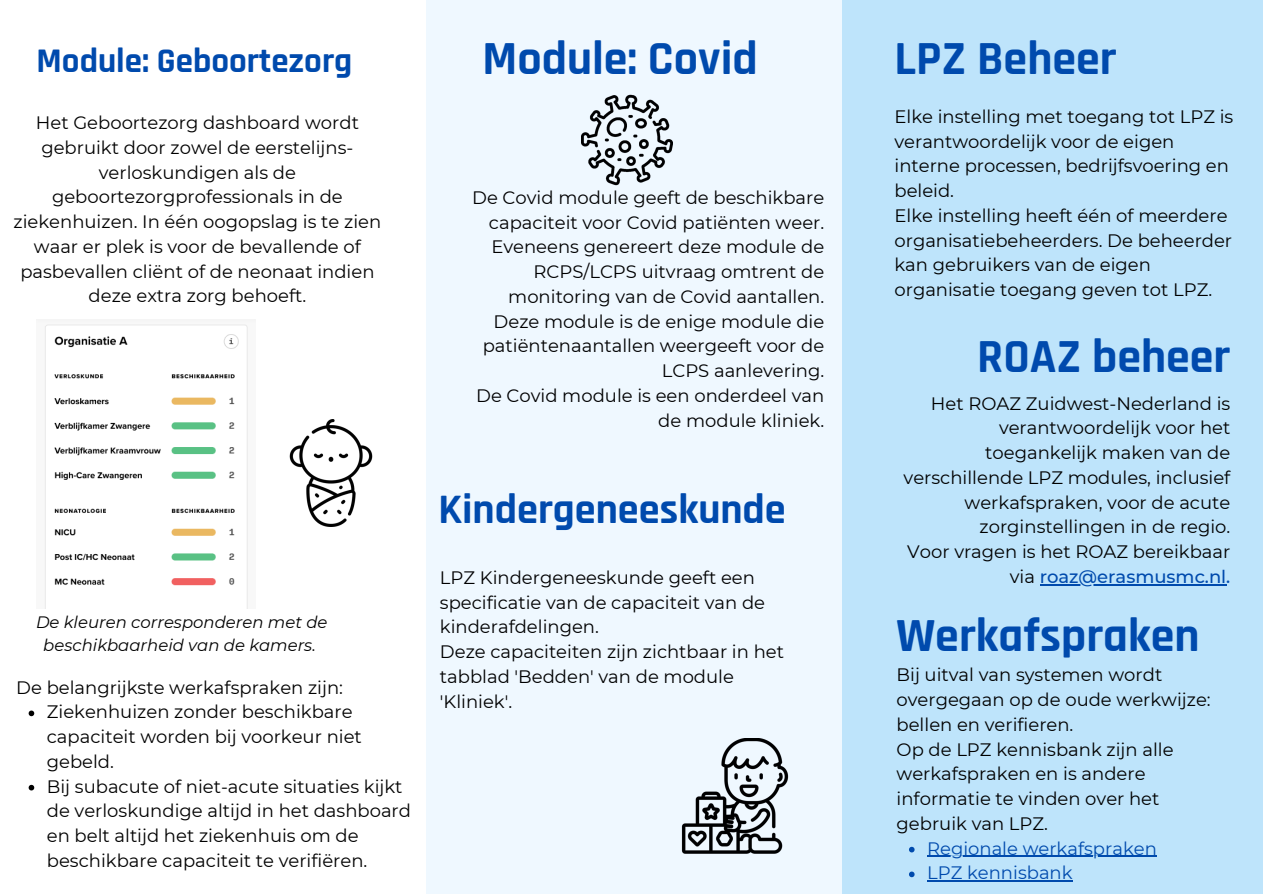
<style>
.page{position:relative;width:1263px;height:894px;background:#fff}
.page>*{position:absolute;margin:0;border:0;box-sizing:border-box;transform-origin:0 0}
.t1{font:700 48px "Rajdhani";color:#004aad}
.t2{font:700 42.45px "Rajdhani";color:#004aad}
.t3{font:700 34.95px "Rajdhani";color:#004aad}
.t4{font:18px/24.8px "Montserrat";color:#000}
.t5{font:18px/24.8px "Montserrat";color:#004aad}
.t6{font:italic 16.5px/22.5px "Montserrat";color:#000;text-align:center}
.s1{font-weight:500;color:#004aad}
</style>
<div class="page">
<div style="left:827px;top:0;width:436px;height:893px;background:#bee4fb"></div>
<div style="left:426px;top:0;width:415px;height:893px;background:#eff8ff"></div>
<img style="left:681px;top:738px;width:108px;height:114px">
<img style="left:582px;top:94px;width:91px;height:91px">
<img style="left:45px;top:319px;width:210px;height:289px">
<img style="left:289px;top:419px;width:84px;height:107px">
<hr style="left:1040px;top:583px;width:186px;height:2px;background:#004aad">
<svg style="left:909px;top:846px;width:6px;height:6px"></svg>
<hr style="left:927px;top:855px;width:230px;height:1px;background:#004aad">
<svg style="left:909px;top:871px;width:6px;height:5px"></svg>
<hr style="left:927px;top:880px;width:146px;height:1px;background:#004aad">
<svg style="left:29px;top:710px;width:5px;height:6px"></svg>
<svg style="left:29px;top:784px;width:5px;height:6px"></svg>
<h3 class="t3" style="left:37px;top:39px;width:317px">Module: Geboortezorg</h3>
<p class="t4" style="left:14px;top:110px;width:369px;text-align:center">Het Geboortezorg dashboard wordt gebruikt door zowel de eerstelijns&shy;verloskundigen als de geboortezorgprofessionals in de ziekenhuizen. In één oogopslag is te zien waar er plek is voor de bevallende of pasbevallen cliënt of de neonaat indien deze extra zorg behoeft.</p>
<p class="t6" style="left:36px;top:610px;width:293px">De kleuren corresponderen met de beschikbaarheid van de kamers.</p>
<p class="t4" style="left:16px;top:674px;width:328px">De belangrijkste werkafspraken zijn:</p>
<p class="t4" style="left:47px;top:699px;width:366px">Ziekenhuizen zonder beschikbare capaciteit worden bij voorkeur niet gebeld.<br>Bij subacute of niet-acute situaties kijkt de verloskundige altijd in het dashboard en belt altijd het ziekenhuis om de beschikbare capaciteit te verifiëren.</p>
<h1 class="t1" style="left:482px;top:30px;width:277px">Module: Covid</h1>
<p class="t4" style="left:472px;top:185px;width:354px;text-align:right">De Covid module geeft de beschikbare capaciteit voor Covid patiënten weer.<br>Eveneens genereert deze module de<br>RCPS/LCPS uitvraag omtrent de monitoring van de Covid aantallen.<br>Deze module is de enige module die patiëntenaantallen weergeeft voor de<br>LCPS aanlevering.<br>De Covid module is een onderdeel van de module kliniek.</p>
<h2 class="t2" style="left:439px;top:483px;width:349px">Kindergeneeskunde</h2>
<p class="t4" style="left:440px;top:564px;width:346px">LPZ Kindergeneeskunde geeft een specificatie van de capaciteit van de kinderafdelingen.<br>Deze capaciteiten zijn zichtbaar in het tabblad 'Bedden' van de module 'Kliniek'.</p>
<h1 class="t1" style="left:894px;top:30px;width:224px">LPZ Beheer</h1>
<p class="t4" style="left:894px;top:104px;width:340px">Elke instelling met toegang tot LPZ is verantwoordelijk voor de eigen interne processen, bedrijfsvoering en beleid.<br>Elke instelling heeft één of meerdere organisatiebeheerders. De beheerder kan gebruikers van de eigen organisatie toegang geven tot LPZ.</p>
<h1 class="t1" style="left:977px;top:327px;width:255px">ROAZ beheer</h1>
<p class="t4" style="left:904px;top:390px;width:328px;text-align:right">Het ROAZ Zuidwest-Nederland is verantwoordelijk voor het toegankelijk maken van de verschillende LPZ modules, inclusief werkafspraken, voor de acute zorginstellingen in de regio.<br>Voor vragen is het ROAZ bereikbaar via <span class="s1">roaz@erasmusmc.nl.</span></p>
<h1 class="t1" style="left:897px;top:606px;width:304px">Werkafspraken</h1>
<p class="t4" style="left:897px;top:662px;width:316px">Bij uitval van systemen wordt overgegaan op de oude werkwijze: bellen en verifieren.<br>Op de LPZ kennisbank zijn alle werkafspraken en is andere informatie te vinden over het gebruik van LPZ.</p>
<p class="t5" style="left:927px;top:835px;width:231px">Regionale werkafspraken<br>LPZ kennisbank</p>
</div>
